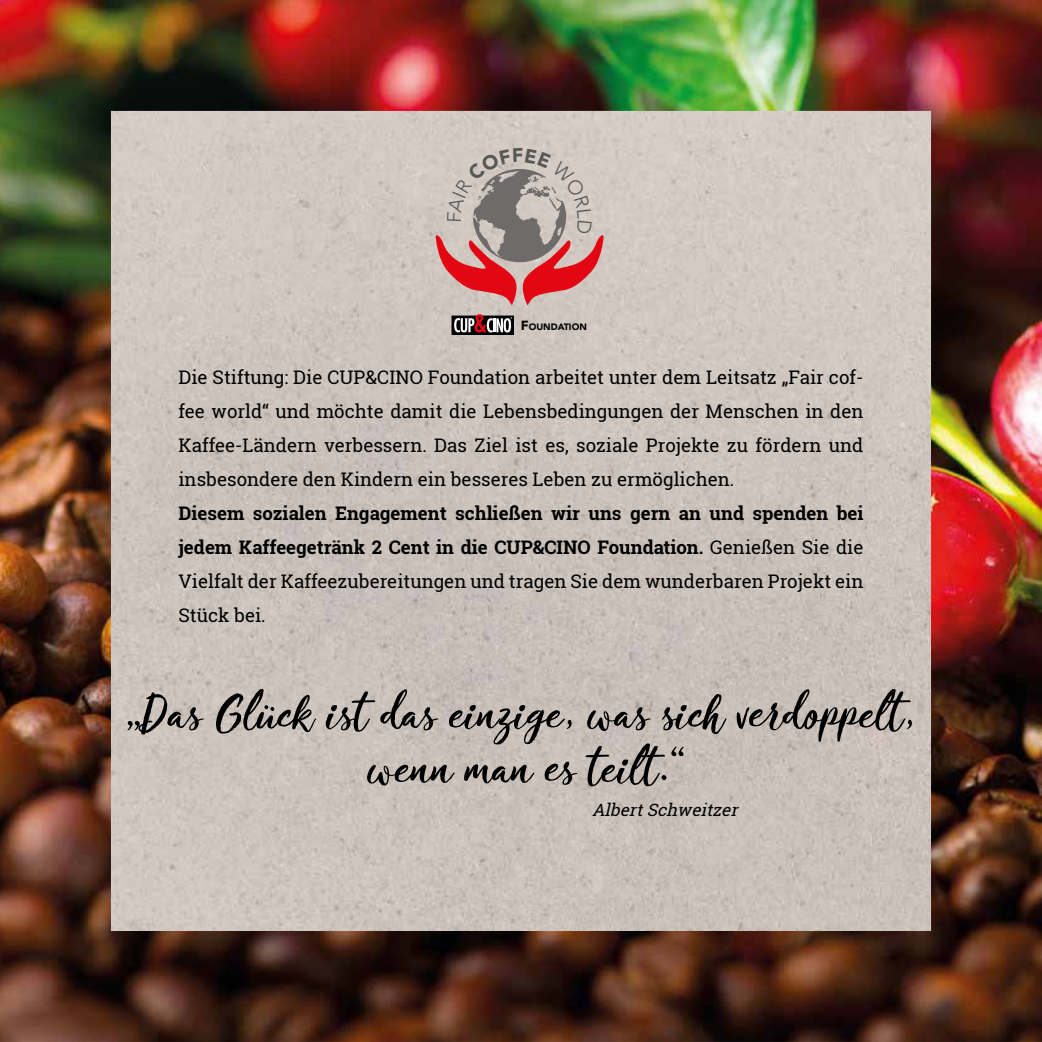
<style>
.page{position:relative;width:1042px;height:1042px;background:#fff}
.page>*{position:absolute;margin:0;border:0;box-sizing:border-box;transform-origin:0 0}
.t1{font:54.43px/54.4px "Crushine Brush Script";color:#000;text-align:center}
.t2{font:18.72px/33.9px "Roboto Slab";color:#000;text-align:justify}
.t3{font:700 18.72px/33.9px "Roboto Slab";color:#000;text-align:justify}
.t4{font:italic 16.97px "Roboto Slab";color:#000}
.t5{font:900 9.28px "Avenir LT Std";color:#000}
.s1{font-size:13.12px}
.s2{font-weight:400}
</style>
<div class="page">
<img style="left:0;top:0;width:1042px;height:1042px">
<div style="left:452px;top:316px;width:61px;height:18px;border:1px solid #000"></div>
<svg style="left:454px;top:314px;width:58px;height:19px"></svg>
<svg style="left:435px;top:148px;width:169px;height:157px;background:#c39a97"></svg>
<p class="t5" style="left:521px;top:321px;width:67px"><span class="s1">F</span>OUNDATION</p>
<p class="t2" style="left:178px;top:360px;width:686px">Die Stiftung: Die CUP&amp;CINO Foundation arbeitet unter dem Leitsatz „Fair cof&shy;fee world“ und möchte damit die Lebensbedingungen der Menschen in den Kaffee-Ländern verbessern. Das Ziel ist es, soziale Projekte zu fördern und insbesondere den Kindern ein besseres Leben zu ermöglichen.</p>
<p class="t3" style="left:178px;top:496px;width:686px">Diesem sozialen Engagement schließen wir uns gern an und spenden bei jedem Kaffeegetränk 2 Cent in die CUP&amp;CINO Foundation. <span class="s2">Genießen Sie die Vielfalt der Kaffeezubereitungen und tragen Sie dem wunderbaren Projekt ein Stück bei.</span></p>
<h1 class="t1" style="left:126px;top:686px;width:792px">„Das Glück ist das einzige, was sich verdoppelt, wenn man es teilt.“</h1>
<p class="t4" style="left:592px;top:798px;width:152px">AlbertSchweitzer</p>
</div>
